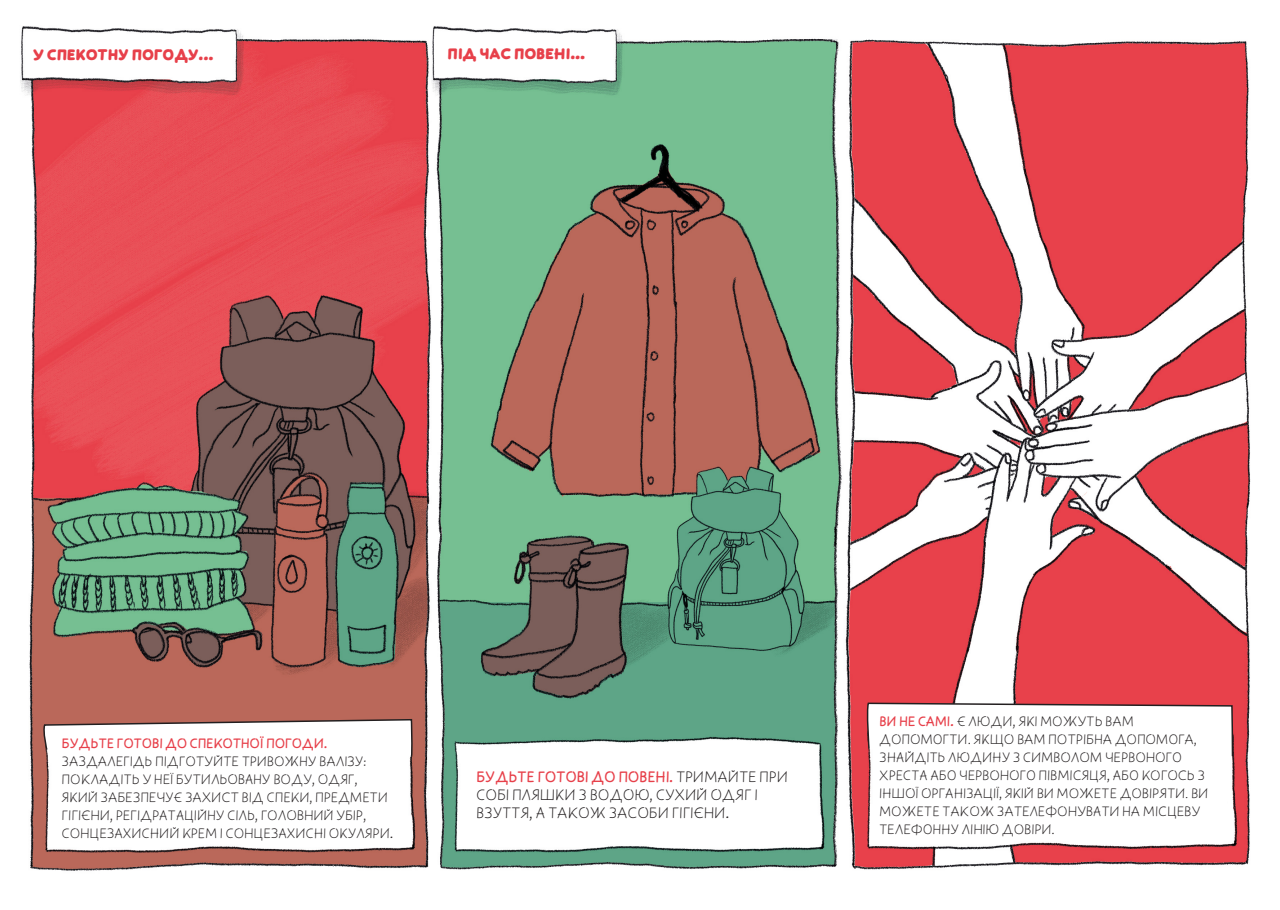
<style>
.page{position:relative;width:1280px;height:910px;background:#fff}
.page>*{position:absolute;margin:0;border:0;box-sizing:border-box;transform-origin:0 0}
.t1{font:300 15px/18px "Responder P";color:#231f20}
.t2{font:700 15px "Responder P";color:#e7404a}
.t3{font:300 13.5px/18px "Responder P";color:#231f20}
.t4{font:13.5px "Responder P";letter-spacing:-.01em;color:#e7404a}
.s1{font-weight:400;color:#e7404a}
</style>
<div class="page">
<img style="left:20px;top:26px;width:1231px;height:845px">
<div style="left:30px;top:40px;width:195px;height:33px;background:#fff"></div>
<div style="left:444px;top:40px;width:158px;height:30px;background:#fff"></div>
<div style="left:56px;top:757px;width:344px;height:79px;background:#fff"></div>
<div style="left:466px;top:753px;width:338px;height:81px;background:#fff"></div>
<div style="left:878px;top:738px;width:349px;height:95px;background:#fff"></div>
<svg style="left:43px;top:720px;width:370px;height:39px"></svg>
<svg style="left:866px;top:702px;width:368px;height:56px"></svg>
<p class="t2" style="left:33px;top:46px;width:182px">У СПЕКОТНУ ПОГОДУ...</p>
<p class="t2" style="left:448px;top:45px;width:139px">ПІД ЧАС ПОВЕНІ...</p>
<p class="t4" style="left:62px;top:735px;width:267px">БУДЬТЕ ГОТОВІ ДО СПЕКОТНОЇ ПОГОДИ.</p>
<p class="t3" style="left:62px;top:752px;width:333px">ЗАЗДАЛЕГІДЬ ПІДГОТУЙТЕ ТРИВОЖНУ ВАЛІЗУ:<br>ПОКЛАДІТЬ У НЕЇ БУТИЛЬОВАНУ ВОДУ, ОДЯГ, ЯКИЙ ЗАБЕЗПЕЧУЄ ЗАХИСТ ВІД СПЕКИ, ПРЕДМЕТИ ГІГІЄНИ, РЕГІДРАТАЦІЙНУ СІЛЬ, ГОЛОВНИЙ УБІР, СОНЦЕЗАХИСНИЙ КРЕМ І СОНЦЕЗАХИСНІ ОКУЛЯРИ.</p>
<p class="t1" style="left:476px;top:768px;width:313px"><span class="s1">БУДЬТЕ ГОТОВІ ДО ПОВЕНІ.</span> ТРИМАЙТЕ ПРИ<br>СОБІ ПЛЯШКИ З ВОДОЮ, СУХИЙ ОДЯГ І<br>ВЗУТТЯ, А ТАКОЖ ЗАСОБИ ГІГІЄНИ.</p>
<p class="t3" style="left:879px;top:713px;width:331px"><span class="s1">ВИ НЕ САМІ.</span> Є ЛЮДИ, ЯКІ МОЖУТЬ ВАМ ДОПОМОГТИ. ЯКЩО ВАМ ПОТРІБНА ДОПОМОГА, ЗНАЙДІТЬ ЛЮДИНУ З СИМВОЛОМ ЧЕРВОНОГО ХРЕСТА АБО ЧЕРВОНОГО ПІВМІСЯЦЯ, АБО КОГОСЬ З ІНШОЇ ОРГАНІЗАЦІЇ, ЯКІЙ ВИ МОЖЕТЕ ДОВІРЯТИ. ВИ МОЖЕТЕ ТАКОЖ ЗАТЕЛЕФОНУВАТИ НА МІСЦЕВУ ТЕЛЕФОННУ ЛІНІЮ ДОВІРИ.</p>
</div>
